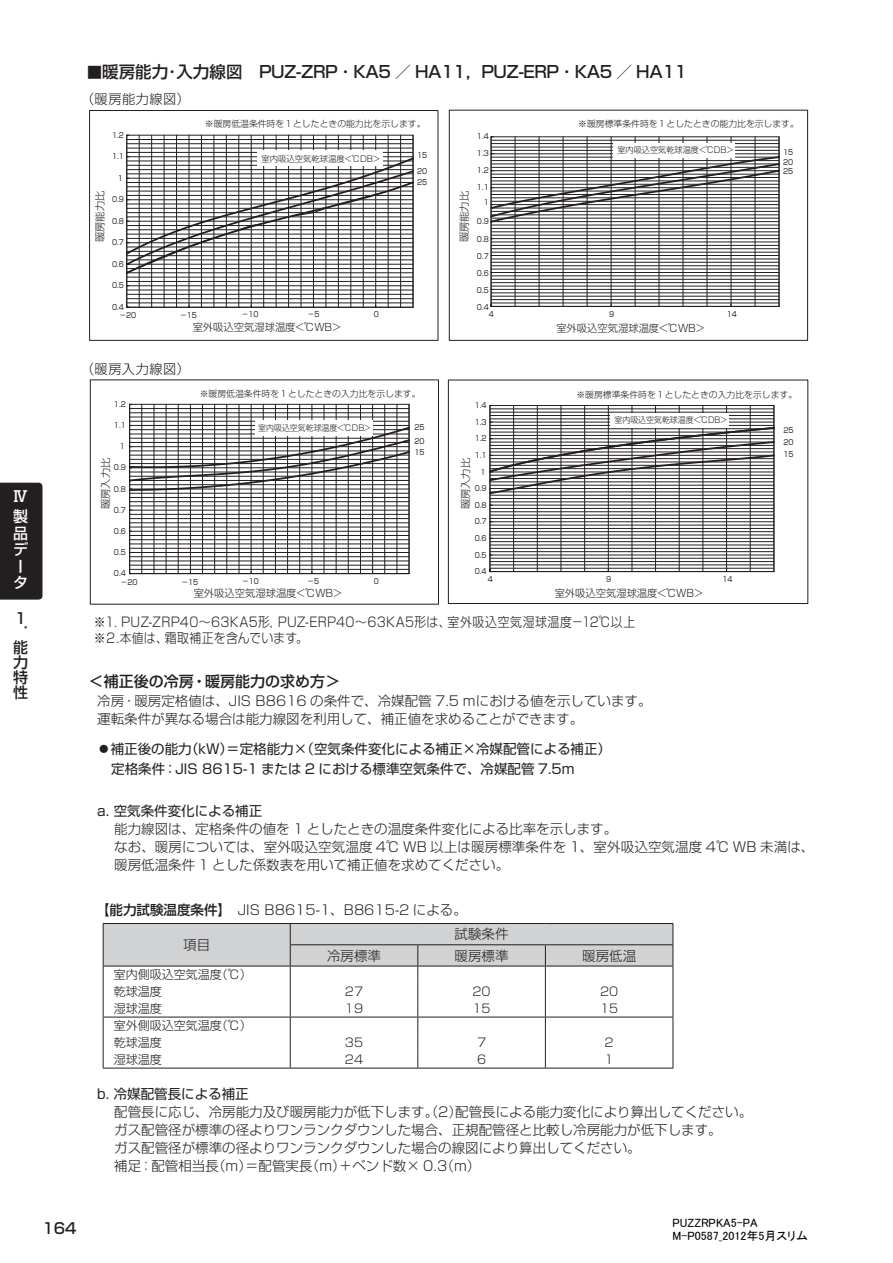
<style>
.page{position:relative;width:893px;height:1263px;background:#fff}
.page>*{position:absolute;margin:0;border:0;box-sizing:border-box;transform-origin:0 0}
.t1{font:500 16.5px "Shin Go Pro";letter-spacing:-.025em;color:#231f20}
.t2{font:500 15px/15px "Shin Go Pro";color:#231f20}
.t3{font:500 15px/16.5px "Shin Go Pro";color:#fff}
.t4{font:300 13.5px/18px "Shin Go Pro";color:#231f20}
.t5{font:13.5px/19.5px "Shin Go Pro";color:#231f20}
.t6{font:300 13.2px/15.9px "Shin Go Pro";letter-spacing:.03em;color:#231f20;scale:.9 1}
.t7{font:300 13.2px "Shin Go Pro";letter-spacing:.03em;color:#231f20}
.t8{font:300 12px/17px "Shin Go Pro";color:#231f20}
.t9{font:12px/13.2px "MSP Gothic";color:#000}
.t10{font:300 10.35px "Shin Go Pro";color:#231f20}
.t11{font:300 8.85px "Shin Go Pro";color:#231f20}
.t12{font:300 8.4px "Shin Go Pro";color:#231f20}
.t13{font:300 8.4px "Shin Go Pro";color:#231f20;scale:.95 1}
.t14{font:7.35px/9.4px "Shin Go Pro";color:#231f20;scale:.9 1}
.s1{font-size:15px}
.s2{font-weight:500}
</style>
<div class="page">
<div style="left:0;top:483px;width:43px;height:117px;background:#231f20"></div>
<svg style="left:103px;top:923px;width:571px;height:145px"></svg>
<hr style="left:103px;top:1068px;width:187px;height:1px;background:#231f20">
<hr style="left:290px;top:1068px;width:128px;height:1px;background:#231f20">
<hr style="left:418px;top:1068px;width:127px;height:1px;background:#231f20">
<hr style="left:545px;top:1068px;width:128px;height:1px;background:#231f20">
<div style="left:89px;top:110px;width:349px;height:231px;border:1px solid #231f20"></div>
<hr style="left:413px;top:135px;width:1px;height:172px;background:#231f20">
<svg style="left:126px;top:135px;width:287px;height:172px"></svg>
<svg style="left:126px;top:156px;width:288px;height:119px"></svg>
<div style="left:257px;top:150px;width:126px;height:16px;background:#fff"></div>
<div style="left:90px;top:379px;width:349px;height:225px;border:1px solid #231f20"></div>
<hr style="left:409px;top:404px;width:1px;height:170px;background:#231f20">
<svg style="left:129px;top:404px;width:280px;height:170px"></svg>
<svg style="left:128px;top:426px;width:282px;height:66px"></svg>
<div style="left:255px;top:420px;width:118px;height:16px;background:#fff"></div>
<div style="left:448px;top:380px;width:360px;height:224px;border:1px solid #231f20"></div>
<hr style="left:774px;top:405px;width:1px;height:166px;background:#231f20">
<svg style="left:490px;top:405px;width:284px;height:167px"></svg>
<svg style="left:489px;top:426px;width:286px;height:69px"></svg>
<div style="left:611px;top:413px;width:118px;height:15px;background:#fff"></div>
<div style="left:449px;top:110px;width:359px;height:231px;border:1px solid #231f20"></div>
<hr style="left:779px;top:137px;width:1px;height:169px;background:#231f20">
<svg style="left:491px;top:136px;width:288px;height:171px"></svg>
<svg style="left:490px;top:155px;width:290px;height:69px"></svg>
<div style="left:613px;top:143px;width:122px;height:15px;background:#fff"></div>
<p class="t3" style="left:13px;top:485px;width:16px;line-height:19.8px">Ⅳ製</p>
<p class="t3" style="left:13px;top:523px;width:16px">品データ</p>
<p class="t2" style="left:13px;top:609px;width:16px">１．能力特性</p>
<p class="t1" style="left:87px;top:58px;width:601px"><span class="s1">■</span>暖房能力･入力線図　PUZ-ZRP ･ KA5 ／ HA11，PUZ-ERP ･ KA5 ／ HA11</p>
<p class="t7" style="left:81px;top:88px;width:110px">（暖房能力線図）</p>
<p class="t11" style="left:205px;top:116px;width:222px">※暖房低温条件時を１としたときの能力比を示します。</p>
<p class="t11" style="left:578px;top:117px;width:222px">※暖房標準条件時を１としたときの能力比を示します。</p>
<p class="t14" style="left:112px;top:129px;width:15px">1.2</p>
<p class="t14" style="left:477px;top:130px;width:15px">1.4</p>
<p class="t14" style="left:477px;top:147px;width:15px">1.3</p>
<p class="t14" style="left:477px;top:165px;width:15px">1.2</p>
<p class="t14" style="left:477px;top:179px;width:15px;line-height:14.7px;text-align:right">1.1<br>1</p>
<p class="t14" style="left:477px;top:216px;width:15px">0.9</p>
<p class="t14" style="left:477px;top:233px;width:15px">0.8</p>
<p class="t14" style="left:477px;top:250px;width:15px">0.7</p>
<p class="t14" style="left:477px;top:267px;width:15px">0.6</p>
<p class="t14" style="left:477px;top:285px;width:15px">0.5</p>
<p class="t14" style="left:477px;top:302px;width:15px">0.4</p>
<p class="t12" style="left:617px;top:143px;width:118px">室内吸込空気乾球温度&lt;℃DB&gt;</p>
<p class="t14" style="left:417px;top:147px;width:13px;line-height:15.3px">15<br>20</p>
<p class="t14" style="left:417px;top:177px;width:13px">25</p>
<p class="t14" style="left:112px;top:151px;width:15px">1.1</p>
<p class="t12" style="left:262px;top:152px;width:120px">室内吸込空気乾球温度&lt;℃DB&gt;</p>
<p class="t14" style="left:118px;top:172px;width:7px">1</p>
<p class="t10" style="left:91px;top:242px;width:53px;rotate:-90deg">暖房能力比</p>
<p class="t10" style="left:456px;top:242px;width:53px;rotate:-90deg">暖房能力比</p>
<p class="t14" style="left:112px;top:194px;width:15px">0.9</p>
<p class="t14" style="left:112px;top:215px;width:15px">0.8</p>
<p class="t14" style="left:112px;top:237px;width:15px">0.7</p>
<p class="t14" style="left:112px;top:258px;width:15px">0.6</p>
<p class="t14" style="left:112px;top:280px;width:15px">0.5</p>
<p class="t14" style="left:119px;top:309px;width:20px">－20</p>
<p class="t14" style="left:180px;top:310px;width:20px">－15</p>
<p class="t14" style="left:242px;top:309px;width:20px">－10</p>
<p class="t14" style="left:308px;top:309px;width:15px">－5</p>
<p class="t14" style="left:374px;top:309px;width:7px">0</p>
<p class="t14" style="left:112px;top:301px;width:15px">0.4</p>
<p class="t14" style="left:489px;top:309px;width:7px">4</p>
<p class="t14" style="left:609px;top:309px;width:7px">9</p>
<p class="t14" style="left:727px;top:309px;width:13px">14</p>
<p class="t10" style="left:556px;top:320px;width:150px">室外吸込空気湿球温度&lt;℃WB&gt;</p>
<p class="t10" style="left:193px;top:318px;width:150px">室外吸込空気湿球温度&lt;℃WB&gt;</p>
<p class="t7" style="left:81px;top:358px;width:110px">（暖房入力線図）</p>
<p class="t14" style="left:783px;top:146px;width:13px;text-align:justify">15<br>20<br>25</p>
<p class="t11" style="left:200px;top:387px;width:222px">※暖房低温条件時を１としたときの入力比を示します。</p>
<p class="t11" style="left:576px;top:387px;width:222px">※暖房標準条件時を１としたときの入力比を示します。</p>
<p class="t14" style="left:114px;top:399px;width:15px">1.2</p>
<p class="t14" style="left:475px;top:400px;width:15px">1.4</p>
<p class="t14" style="left:114px;top:420px;width:15px">1.1</p>
<p class="t14" style="left:120px;top:441px;width:7px">1</p>
<p class="t10" style="left:97px;top:509px;width:53px;rotate:-90deg">暖房入力比</p>
<p class="t14" style="left:114px;top:462px;width:15px">0.9</p>
<p class="t14" style="left:114px;top:483px;width:15px">0.8</p>
<p class="t14" style="left:114px;top:504px;width:15px">0.7</p>
<p class="t13" style="left:258px;top:421px;width:120px">室内吸込空気乾球温度&lt;℃DB&gt;</p>
<p class="t14" style="left:414px;top:419px;width:13px;line-height:14px">25<br>20</p>
<p class="t14" style="left:414px;top:447px;width:13px">15</p>
<p class="t14" style="left:475px;top:416px;width:15px">1.3</p>
<p class="t14" style="left:475px;top:433px;width:15px">1.2</p>
<p class="t14" style="left:475px;top:450px;width:15px">1.1</p>
<p class="t10" style="left:457px;top:509px;width:53px;rotate:-90deg">暖房入力比</p>
<p class="t14" style="left:481px;top:466px;width:7px">1</p>
<p class="t14" style="left:475px;top:483px;width:15px">0.9</p>
<p class="t14" style="left:475px;top:499px;width:15px">0.8</p>
<p class="t13" style="left:614px;top:413px;width:120px">室内吸込空気乾球温度&lt;℃DB&gt;</p>
<p class="t14" style="left:783px;top:423px;width:13px;line-height:12.3px;text-align:justify">25<br>20<br>15</p>
<p class="t14" style="left:475px;top:516px;width:15px">0.7</p>
<p class="t14" style="left:114px;top:525px;width:15px">0.6</p>
<p class="t14" style="left:475px;top:533px;width:15px">0.6</p>
<p class="t14" style="left:114px;top:547px;width:15px">0.5</p>
<p class="t14" style="left:475px;top:549px;width:15px">0.5</p>
<p class="t14" style="left:114px;top:568px;width:15px">0.4</p>
<p class="t14" style="left:121px;top:576px;width:20px">－20</p>
<p class="t14" style="left:181px;top:577px;width:20px">－15</p>
<p class="t14" style="left:242px;top:576px;width:20px">－10</p>
<p class="t14" style="left:307px;top:576px;width:15px">－5</p>
<p class="t14" style="left:374px;top:576px;width:7px">0</p>
<p class="t10" style="left:194px;top:584px;width:150px">室外吸込空気湿球温度&lt;℃WB&gt;</p>
<p class="t14" style="left:475px;top:566px;width:15px">0.4</p>
<p class="t14" style="left:488px;top:574px;width:7px">4</p>
<p class="t14" style="left:606px;top:574px;width:7px">9</p>
<p class="t14" style="left:722px;top:574px;width:13px">14</p>
<p class="t10" style="left:555px;top:584px;width:150px">室外吸込空気湿球温度&lt;℃WB&gt;</p>
<p class="t6" style="left:94px;top:613px;width:603px">※１. PUZ-ZRP40～63KA5形，PUZ-ERP40～63KA5形は、室外吸込空気湿球温度－12℃以上※２.本値は、霜取補正を含んでいます。</p>
<p class="t2" style="left:89px;top:671px;width:253px">＜補正後の冷房・暖房能力の求め方＞</p>
<p class="t4" style="left:97px;top:690px;width:556px">冷房・暖房定格値は、JIS B8616 の条件で、冷媒配管 7.5 ｍにおける値を示しています。運転条件が異なる場合は能力線図を利用して、補正値を求めることができます。</p>
<p class="t5" style="left:111px;top:738px;width:501px;text-indent:-14px">◦補正後の能力（kW）＝定格能力×（空気条件変化による補正×冷媒配管による補正）定格条件：JIS 8615-1 または 2 における標準空気条件で、冷媒配管 7.5m</p>
<p class="t5" style="left:97px;top:799px;width:166px">a. 空気条件変化による補正</p>
<p class="t4" style="left:114px;top:818px;width:702px">能力線図は、定格条件の値を 1 としたときの温度条件変化による比率を示します。<br>なお、暖房については、室外吸込空気温度 4℃ WB 以上は暖房標準条件を 1、室外吸込空気温度 4℃ WB 未満は、暖房低温条件 1 とした係数表を用いて補正値を求めてください。</p>
<p class="t4" style="left:96px;top:899px;width:372px"><span class="s2">【能力試験温度条件】</span>　JIS B8615-1、B8615-2 による。</p>
<p class="t4" style="left:183px;top:934px;width:28px">項目</p>
<p class="t4" style="left:455px;top:923px;width:55px">試験条件</p>
<p class="t4" style="left:327px;top:945px;width:55px">冷房標準</p>
<p class="t4" style="left:455px;top:945px;width:55px">暖房標準</p>
<p class="t4" style="left:582px;top:945px;width:55px">暖房低温</p>
<p class="t8" style="left:114px;top:964px;width:139px">室内側吸込空気温度（℃）乾球温度</p>
<p class="t8" style="left:345px;top:982px;width:20px">27</p>
<p class="t8" style="left:472px;top:982px;width:20px">20</p>
<p class="t8" style="left:600px;top:982px;width:20px">20</p>
<p class="t8" style="left:114px;top:999px;width:49px">湿球温度</p>
<p class="t8" style="left:345px;top:999px;width:20px">19</p>
<p class="t8" style="left:472px;top:999px;width:20px">15</p>
<p class="t8" style="left:600px;top:999px;width:20px">15</p>
<p class="t8" style="left:114px;top:1016px;width:139px">室外側吸込空気温度（℃）乾球温度</p>
<p class="t8" style="left:345px;top:1033px;width:20px">35</p>
<p class="t8" style="left:477px;top:1033px;width:11px">7</p>
<p class="t8" style="left:605px;top:1033px;width:11px">2</p>
<p class="t8" style="left:114px;top:1050px;width:49px">湿球温度</p>
<p class="t8" style="left:345px;top:1050px;width:20px">24</p>
<p class="t8" style="left:477px;top:1050px;width:11px">6</p>
<p class="t8" style="left:605px;top:1050px;width:11px">1</p>
<p class="t5" style="left:97px;top:1082px;width:153px">b. 冷媒配管長による補正</p>
<p class="t4" style="left:114px;top:1101px;width:639px">配管長に応じ、冷房能力及び暖房能力が低下します。（2）配管長による能力変化により算出してください。ガス配管径が標準の径よりワンランクダウンした場合、正規配管径と比較し冷房能力が低下します。<br>ガス配管径が標準の径よりワンランクダウンした場合の線図により算出してください。<br>補足：配管相当長（m）＝配管実長（m）＋ベンド数× 0.3（m）</p>
<p class="t2" style="left:43px;top:1219px;width:36px">164</p>
<p class="t9" style="left:672px;top:1216px;width:137px">PUZZRPKA5-PA<br>M-P0587_2012年5月スリム</p>
</div>
